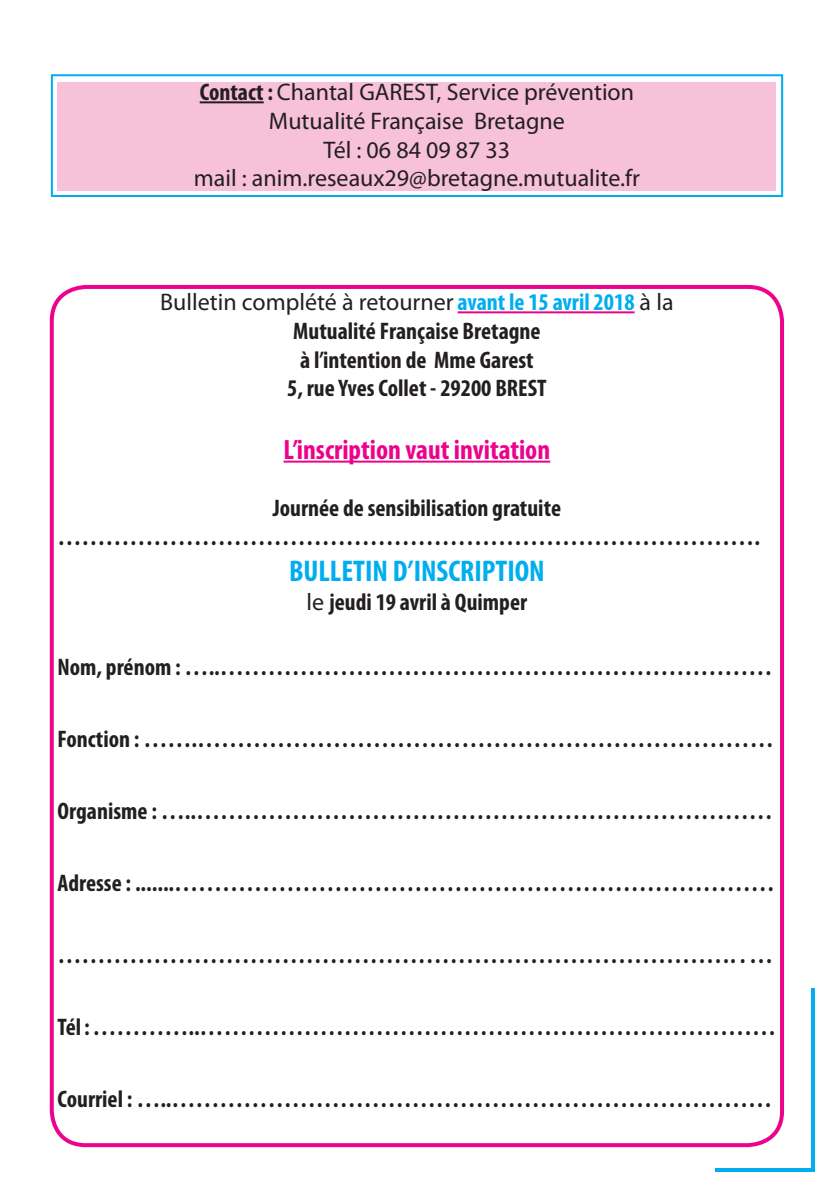
<style>
.page{position:relative;width:840px;height:1191px;background:#fff}
.page>*{position:absolute;margin:0;border:0;box-sizing:border-box;transform-origin:0 0}
.Style_de_paragraphe{font:700 condensed 30px "Myriad Pro";color:#00aeef}
.Style_de_paragraphe-2{font:700 condensed 28px "Myriad Pro";color:#ed028c}
.Style_de_paragraphe-3{font:700 condensed 24px "Myriad Pro";color:#231f20}
.Style_de_paragraphe-4{font:24px "Myriad Pro";color:#231f20}
.s1{font-weight:700;font-stretch:condensed}
.s2{font-weight:700;font-stretch:condensed;color:#00aeef}
.s3{font-weight:400;font-stretch:normal}
</style>
<div class="page">
<hr style="left:714px;top:1168px;width:100px;height:3px;background:#00aeef">
<svg style="left:811px;top:988px;width:3px;height:180px"></svg>
<div style="left:50px;top:285px;width:733px;height:862px;border:4px solid #ed028c;border-radius:34px"></div>
<div style="left:51px;top:74px;width:731px;height:123px;border:2px solid #00aeef"></div>
<hr style="left:457px;top:311px;width:177px;height:2px;background:#ed028c">
<hr style="left:283px;top:460px;width:267px;height:2px;background:#ed028c">
<div style="left:57px;top:82px;width:718px;height:109px;background:#f7c1d9"></div>
<hr style="left:199px;top:101px;width:64px;height:2px;background:#231f20">
<p class="Style_de_paragraphe-4" style="left:199px;top:77px;width:435px"><span class="s1">Contact :</span> Chantal GAREST, Service prévention</p>
<p class="Style_de_paragraphe-4" style="left:269px;top:106px;width:297px">Mutualité Française Bretagne</p>
<p class="Style_de_paragraphe-4" style="left:323px;top:135px;width:188px">Tél : 06 84 09 87 33</p>
<p class="Style_de_paragraphe-4" style="left:194px;top:163px;width:447px">mail : anim.reseaux29@bretagne.mutualite.fr</p>
<p class="Style_de_paragraphe-4" style="left:160px;top:287px;width:514px">Bulletin complété à retourner <span class="s2">avant le 15 avril 2018</span> à la</p>
<p class="Style_de_paragraphe-3" style="left:293px;top:316px;width:249px">Mutualité Française Bretagne</p>
<p class="Style_de_paragraphe-3" style="left:300px;top:344px;width:235px">à l’intention de Mme Garest</p>
<p class="Style_de_paragraphe-3" style="left:287px;top:373px;width:261px">5, rue Yves Collet - 29200 BREST</p>
<p class="Style_de_paragraphe-2" style="left:283px;top:432px;width:268px">L’inscription vaut invitation</p>
<p class="Style_de_paragraphe-3" style="left:272px;top:493px;width:289px">Journée de sensibilisation gratuite</p>
<p class="Style_de_paragraphe-3" style="left:57px;top:522px;width:703px">…………………………………………………………………………….</p>
<p class="Style_de_paragraphe" style="left:289px;top:552px;width:257px">BULLETIN D’INSCRIPTION</p>
<p class="Style_de_paragraphe-3" style="left:306px;top:587px;width:222px"><span class="s3">le</span> jeudi 19 avril à Quimper</p>
<p class="Style_de_paragraphe-3" style="left:57px;top:652px;width:716px">Nom, prénom : …..……………………………………………………………</p>
<p class="Style_de_paragraphe-3" style="left:57px;top:724px;width:717px">Fonction : …….………………………………………………………………</p>
<p class="Style_de_paragraphe-3" style="left:57px;top:796px;width:716px">Organisme : …..………………………………………………………………</p>
<p class="Style_de_paragraphe-3" style="left:57px;top:868px;width:718px">Adresse : .......…………………………………………………………………</p>
<p class="Style_de_paragraphe-3" style="left:57px;top:940px;width:716px">…………………………………………………………………………. . …</p>
<p class="Style_de_paragraphe-3" style="left:57px;top:1012px;width:719px">Tél : …………..………………………………………………………………</p>
<p class="Style_de_paragraphe-3" style="left:57px;top:1084px;width:715px">Courriel : …..…………………………………………………………………</p>
</div>
